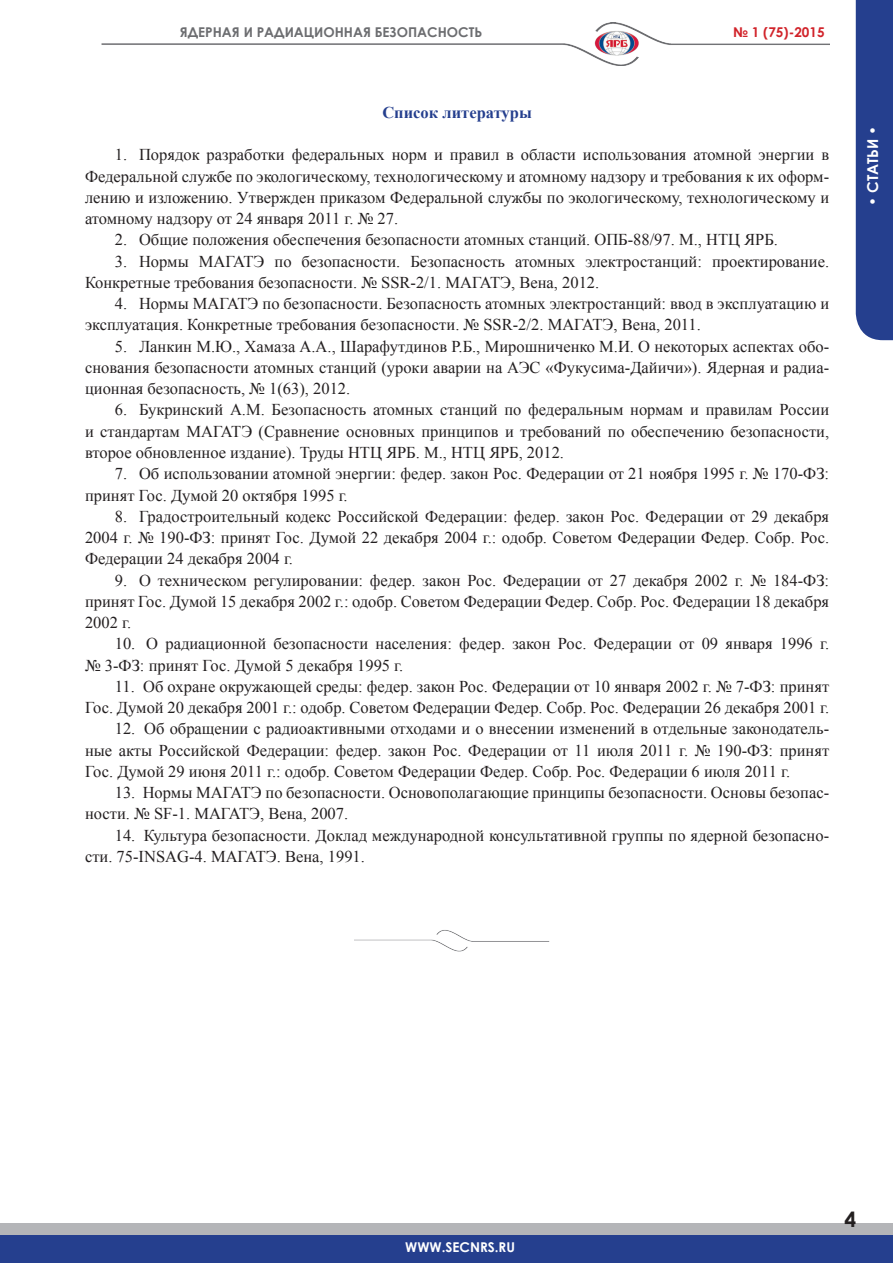
<style>
.page{position:relative;width:893px;height:1263px;background:#fff}
.page>*{position:absolute;margin:0;border:0;box-sizing:border-box;transform-origin:0 0}
.t1{font:700 21px "Century Gothic";color:#231f20}
.ОсНоВнОй{font:16.5px/21.3px "Times New Roman";color:#231f20;text-align:justify}
.заголовок{font:700 16.5px "Times New Roman";color:#253f8e}
.t2{font:700 15px "Century Gothic";color:#fff}
.t3{font:700 13.5px "Century Gothic";color:#6c6d70}
.t4{font:700 13.5px "Century Gothic";color:#fff}
.t5{font:700 13.5px "Century Gothic";color:#d1232a}
</style>
<div class="page">
<div style="left:0;top:1223px;width:893px;height:30px;background:#b4b5b8"></div>
<div style="left:0;top:1235px;width:893px;height:28px;background:#253f8e"></div>
<div style="left:856px;top:0;width:37px;height:340px;background:#253f8e"></div>
<img style="left:101px;top:22px;width:729px;height:44px">
<img style="left:354px;top:930px;width:196px;height:21px">
<p class="t3" style="left:180px;top:22px;width:304px">ЯДЕРНАЯ И РАДИАЦИОННАЯ БЕЗОПАСНОСТЬ</p>
<p class="t5" style="left:733px;top:22px;width:93px">№ 1 (75)-2015</p>
<p class="заголовок" style="left:382px;top:101px;width:151px">Список литературы</p>
<p class="ОсНоВнОй" style="left:85px;top:144px;width:746px;text-indent:30px">1. Порядок разработки федеральных норм и правил в области использования атомной энергии в Федеральной службе по экологическому, технологическому и атомному надзору и требования к их оформ&shy;лению и изложению. Утвержден приказом Федеральной службы по экологическому, технологическому и атомному надзору от 24 января 2011 г. № 27.</p>
<p class="ОсНоВнОй" style="left:115px;top:229px;width:665px">2. Общие положения обеспечения безопасности атомных станций. ОПБ-88/97. М., НТЦ ЯРБ.</p>
<p class="ОсНоВнОй" style="left:85px;top:250px;width:746px;text-indent:30px">3. Нормы МАГАТЭ по безопасности. Безопасность атомных электростанций: проектирование.<br>Конкретные требования безопасности. № SSR-2/1. МАГАТЭ, Вена, 2012.</p>
<p class="ОсНоВнОй" style="left:85px;top:293px;width:746px;text-indent:30px">4. Нормы МАГАТЭ по безопасности. Безопасность атомных электростанций: ввод в эксплуатацию и эксплуатация. Конкретные требования безопасности. № SSR-2/2. МАГАТЭ, Вена, 2011.</p>
<p class="ОсНоВнОй" style="left:85px;top:335px;width:746px;text-indent:30px">5. Ланкин М.Ю., Хамаза А.А., Шарафутдинов Р.Б., Мирошниченко М.И. О некоторых аспектах обо&shy;снования безопасности атомных станций (уроки аварии на АЭС «Фукусима-Дайичи»). Ядерная и радиа&shy;ционная безопасность, № 1(63), 2012.</p>
<p class="ОсНоВнОй" style="left:85px;top:399px;width:746px;text-indent:30px">6. Букринский А.М. Безопасность атомных станций по федеральным нормам и правилам России и стандартам МАГАТЭ (Сравнение основных принципов и требований по обеспечению безопасности, второе обновленное издание). Труды НТЦ ЯРБ. М., НТЦ ЯРБ, 2012.</p>
<p class="ОсНоВнОй" style="left:85px;top:463px;width:746px;text-indent:30px">7. Об использовании атомной энергии: федер. закон Рос. Федерации от 21 ноября 1995 г. № 170-ФЗ: принят Гос. Думой 20 октября 1995 г.</p>
<p class="ОсНоВнОй" style="left:85px;top:505px;width:746px;text-indent:30px">8. Градостроительный кодекс Российской Федерации: федер. закон Рос. Федерации от 29 декабря 2004 г. № 190-ФЗ: принят Гос. Думой 22 декабря 2004 г.: одобр. Советом Федерации Федер. Собр. Рос.<br>Федерации 24 декабря 2004 г.</p>
<p class="ОсНоВнОй" style="left:85px;top:569px;width:746px;text-indent:30px">9. О техническом регулировании: федер. закон Рос. Федерации от 27 декабря 2002 г. № 184-ФЗ: принят Гос. Думой 15 декабря 2002 г.: одобр. Советом Федерации Федер. Собр. Рос. Федерации 18 декабря 2002 г.</p>
<p class="ОсНоВнОй" style="left:85px;top:633px;width:746px;text-indent:30px">10. О радиационной безопасности населения: федер. закон Рос. Федерации от 09 января 1996 г. № 3-ФЗ: принят Гос. Думой 5 декабря 1995 г.</p>
<p class="ОсНоВнОй" style="left:85px;top:675px;width:746px;text-align:right">11. Об охране окружающей среды: федер. закон Рос. Федерации от 10 января 2002 г. № 7-ФЗ: принят<br>Гос. Думой 20 декабря 2001 г.: одобр. Советом Федерации Федер. Собр. Рос. Федерации 26 декабря 2001 г.</p>
<p class="ОсНоВнОй" style="left:85px;top:718px;width:746px;text-indent:30px">12. Об обращении с радиоактивными отходами и о внесении изменений в отдельные законодатель&shy;ные акты Российской Федерации: федер. закон Рос. Федерации от 11 июля 2011 г. № 190-ФЗ: принят Гос. Думой 29 июня 2011 г.: одобр. Советом Федерации Федер. Собр. Рос. Федерации 6 июля 2011 г.</p>
<p class="ОсНоВнОй" style="left:85px;top:782px;width:746px;text-indent:30px">13. Нормы МАГАТЭ по безопасности. Основополагающие принципы безопасности. Основы безопас&shy;ности. № SF-1. МАГАТЭ, Вена, 2007.</p>
<p class="ОсНоВнОй" style="left:85px;top:824px;width:746px;text-indent:30px">14. Культура безопасности. Доклад международной консультативной группы по ядерной безопасно&shy;сти. 75-INSAG-4. МАГАТЭ. Вена, 1991.</p>
<p class="t2" style="left:861px;top:206px;width:82px;rotate:-90deg">• СТАТЬИ •</p>
<p class="t4" style="left:405px;top:1237px;width:111px">WWW.SECNRS.RU</p>
<p class="t1" style="left:845px;top:1203px;width:13px">4</p>
</div>
